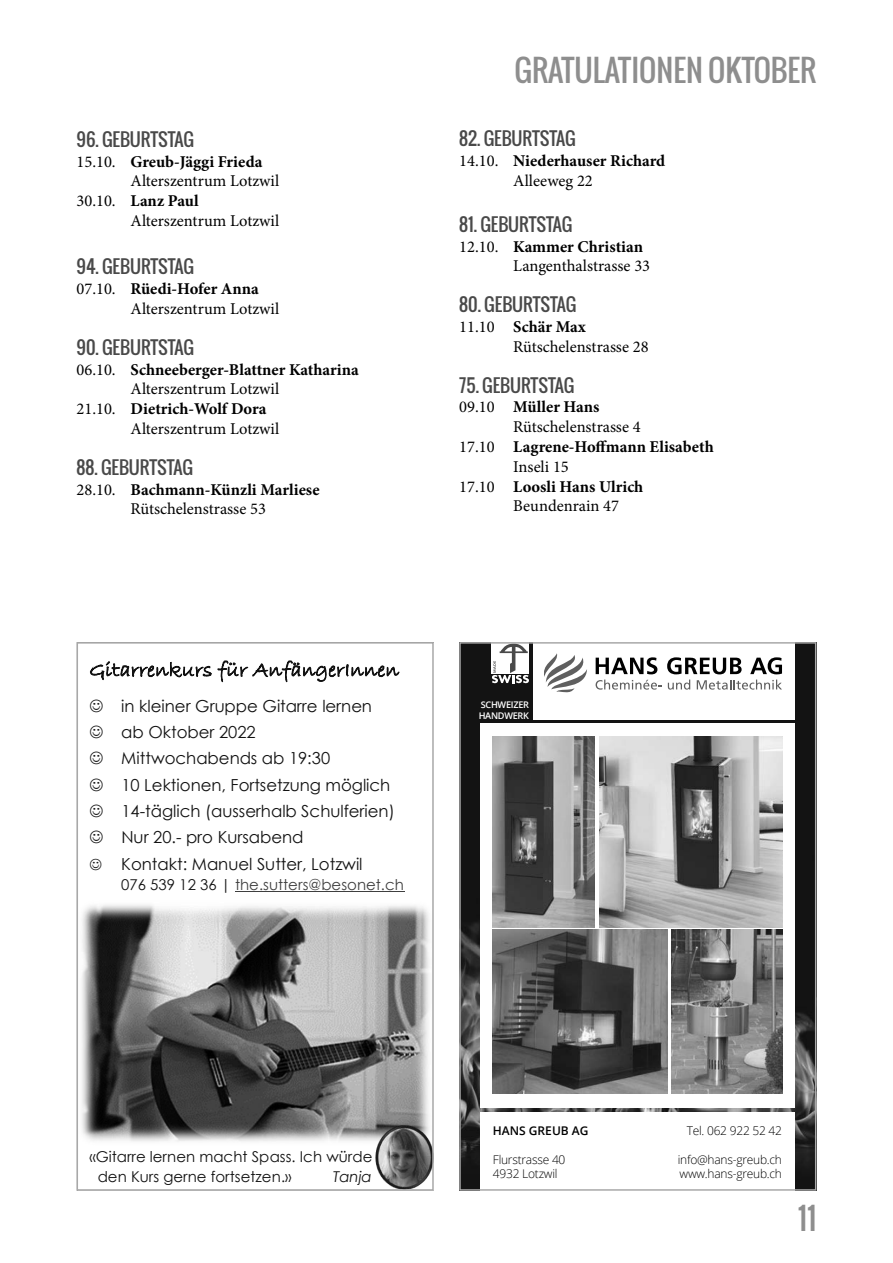
<style>
.page{position:relative;width:893px;height:1263px;background:#fff}
.page>*{position:absolute;margin:0;border:0;box-sizing:border-box;transform-origin:0 0}
.t1{font:30px "Oswald";color:#8e8e8e}
.t2{font:21px "Bradley Hand ITC";letter-spacing:.01em;color:#121212}
.t3{font:18px "Oswald";color:#494949}
.t4{font:16.5px/19.8px "Minion Pro";color:#000}
.t5{font:700 16.5px/19.8px "Minion Pro";color:#000}
.t6{font:16.5px/26.4px "Century Gothic";color:#121212}
.t7{font:15px/19.8px "Century Gothic";color:#121212}
.t8{font:15px "Century Gothic";color:#3f3f3f}
.t9{font:italic 15px "Century Gothic";color:#121212}
.t10{font:300 12px/14.4px "Open Sans";letter-spacing:-.02em;color:#000}
.t11{font:600 12px "Open Sans";color:#000}
.t12{font:600 9.15px/10.9px "Open Sans";letter-spacing:-.03em;color:#fff}
.s1{font-weight:400}
.s2{font-weight:700}
.s3{color:#121212}
</style>
<div class="page">
<img style="left:82px;top:905px;width:348px;height:237px">
<img style="left:336px;top:1126px;width:95px;height:62px">
<div style="left:77px;top:642px;width:357px;height:549px;border:2px solid #a8a8a8"></div>
<img style="left:462px;top:645px;width:351px;height:543px">
<div style="left:533px;top:642px;width:262px;height:77px;background:#fff"></div>
<svg style="left:492px;top:645px;width:37px;height:38px"></svg>
<div style="left:480px;top:723px;width:315px;height:385px;background:#fff"></div>
<svg style="left:544px;top:653px;width:43px;height:39px"></svg>
<svg style="left:596px;top:657px;width:186px;height:33px"></svg>
<div style="left:480px;top:1112px;width:315px;height:79px;background:#fff"></div>
<img style="left:671px;top:930px;width:111px;height:163px">
<img style="left:599px;top:736px;width:183px;height:191px">
<img style="left:493px;top:736px;width:102px;height:191px">
<img style="left:493px;top:930px;width:174px;height:163px">
<div style="left:459px;top:642px;width:357px;height:549px;border:2px solid #a8a8a8"></div>
<p class="t3" style="left:77px;top:125px;width:119px">96. GEBURTSTAG</p>
<p class="t5" style="left:77px;top:151px;width:187px"><span class="s1">15.10.</span> Greub-Jäggi Frieda</p>
<p class="t4" style="left:131px;top:171px;width:150px">Alterszentrum Lotzwil</p>
<p class="t5" style="left:77px;top:191px;width:124px"><span class="s1">30.10.</span> Lanz Paul</p>
<p class="t4" style="left:131px;top:211px;width:150px">Alterszentrum Lotzwil</p>
<p class="t3" style="left:77px;top:253px;width:119px">94. GEBURTSTAG</p>
<p class="t4" style="left:131px;top:279px;width:150px;text-indent:-54px">07.10. <span class="s2">Rüedi-Hofer Anna<br></span>Alterszentrum Lotzwil</p>
<p class="t3" style="left:77px;top:333px;width:119px">90. GEBURTSTAG</p>
<p class="t5" style="left:77px;top:359px;width:284px"><span class="s1">06.10.</span> Schneeberger-Blattner Katharina</p>
<p class="t4" style="left:131px;top:379px;width:150px">Alterszentrum Lotzwil</p>
<p class="t5" style="left:77px;top:399px;width:192px"><span class="s1">21.10.</span> Dietrich-Wolf Dora</p>
<p class="t4" style="left:131px;top:419px;width:150px">Alterszentrum Lotzwil</p>
<p class="t3" style="left:77px;top:453px;width:118px">88. GEBURTSTAG</p>
<p class="t4" style="left:77px;top:479px;width:245px;text-align:center">28.10. <span class="s2">Bachmann-Künzli Marliese<br></span>Rütschelenstrasse 53</p>
<h1 class="t1" style="left:515px;top:47px;width:303px">GRATULATIONEN OKTOBER</h1>
<p class="t3" style="left:459px;top:125px;width:118px">82. GEBURTSTAG</p>
<p class="t5" style="left:513px;top:151px;width:153px;text-indent:-54px"><span class="s1">14.10.</span> Niederhauser Richard<br><span class="s1">Alleeweg 22</span></p>
<p class="t3" style="left:459px;top:210px;width:115px">81. GEBURTSTAG</p>
<p class="t4" style="left:513px;top:236px;width:138px;text-indent:-54px">12.10. <span class="s2">Kammer Christian<br></span>Langenthalstrasse 33</p>
<p class="t3" style="left:459px;top:291px;width:119px">80. GEBURTSTAG</p>
<p class="t4" style="left:513px;top:317px;width:137px;text-indent:-54px">11.10 <span class="s2">Schär Max<br></span>Rütschelenstrasse 28</p>
<p class="t3" style="left:459px;top:371px;width:116px">75. GEBURTSTAG</p>
<p class="t5" style="left:459px;top:397px;width:142px"><span class="s1">09.10</span> Müller Hans</p>
<p class="t4" style="left:513px;top:417px;width:129px">Rütschelenstrasse 4</p>
<p class="t5" style="left:459px;top:437px;width:256px"><span class="s1">17.10</span> Lagrene-Hoffmann Elisabeth</p>
<p class="t4" style="left:513px;top:457px;width:57px">Inseli 15</p>
<p class="t5" style="left:459px;top:476px;width:186px"><span class="s1">17.10</span> Loosli Hans Ulrich</p>
<p class="t4" style="left:513px;top:496px;width:107px">Beundenrain 47</p>
<p class="t2" style="left:89px;top:656px;width:311px">Gitarrenkurs für AnfängerInnen</p>
<p class="t6" style="left:89px;top:692px;width:307px">☺ in kleiner Gruppe Gitarre lernen<br>☺ ab Oktober 2022<br>☺ Mittwochabends ab 19:30<br>☺ 10 Lektionen, Fortsetzung möglich ☺ 14-täglich (ausserhalb Schulferien) ☺ Nur 20.- pro Kursabend<br>☺ Kontakt: Manuel Sutter, Lotzwil</p>
<p class="t8" style="left:121px;top:874px;width:284px"><span class="s3">076 539 12 36 |</span> the.sutters@besonet.ch</p>
<p class="t12" style="left:479px;top:699px;width:52px">SCHWEIZER<br>HANDWERK</p>
<p class="t7" style="left:98px;top:1146px;width:276px;text-indent:-8px">«Gitarre lernen macht Spass. Ich würde den Kurs gerne fortsetzen.»</p>
<p class="t9" style="left:333px;top:1166px;width:40px">Tanja</p>
<p class="t11" style="left:493px;top:1122px;width:97px">HANS GREUB AG</p>
<p class="t10" style="left:493px;top:1152px;width:74px">Flurstrasse 40<br>4932 Lotzwil</p>
<p class="t10" style="left:687px;top:1123px;width:97px">Tel. 062 922 52 42</p>
<p class="t10" style="left:678px;top:1152px;width:106px">info@hans-greub.ch www.hans-greub.ch</p>
<h1 class="t1" style="left:798px;top:1195px;width:20px">11</h1>
</div>
